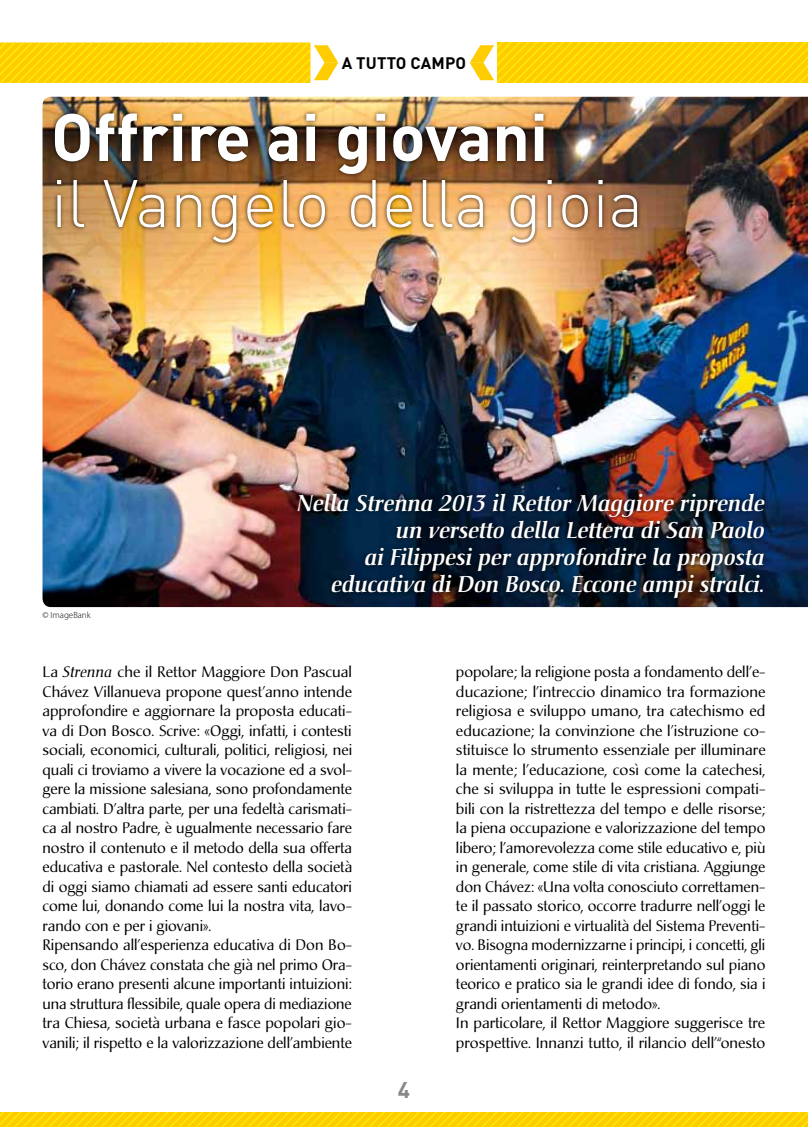
<style>
.page{position:relative;width:808px;height:1127px;background:#fff}
.page>*{position:absolute;margin:0;border:0;box-sizing:border-box;transform-origin:0 0}
.t1{font:300 66px "DIN Pro";color:#fff}
.t2{font:700 66px "DIN Pro";color:#fff}
.t3{font:italic 500 22.5px/27px "Christiana";color:#fff;text-align:right}
.t4{font:700 22.5px "DIN Pro";color:#87888a}
.t5{font:700 16.5px "DIN Pro";letter-spacing:.01em;color:#000}
.t6{font:15px/19.5px "Christiana";color:#000}
.t7{font:300 9px "Myriad Pro";color:#000}
.s1{font-style:italic}
</style>
<div class="page">
<img style="left:43px;top:97px;width:765px;height:510px">
<svg style="left:0;top:43px;width:338px;height:40px"></svg>
<svg style="left:470px;top:43px;width:338px;height:40px"></svg>
<div style="left:50px;top:109px;width:592px;height:138px;background:#000;opacity:.75"></div>
<div style="left:294px;top:490px;width:475px;height:113px;background:#000;opacity:.75"></div>
<svg style="left:0;top:1112px;width:808px;height:15px"></svg>
<p class="t5" style="left:342px;top:52px;width:126px">a tutto campo</p>
<h1 class="t2" style="left:51px;top:92px;width:499px">Offrire ai giovani</h1>
<h1 class="t1" style="left:51px;top:158px;width:594px">il Vangelo della gioia</h1>
<p class="t7" style="left:43px;top:610px;width:50px">© ImageBank</p>
<h2 class="t3" style="left:298px;top:490px;width:469px">Nella Strenna 2013 il Rettor Maggiore riprende un versetto della Lettera di San Paolo<br>ai Filippesi per approfondire la proposta educativa di Don Bosco. Eccone ampi stralci.</h2>
<p class="t6" style="left:43px;top:662px;width:311px">La <span class="s1">Strenna</span> che il Rettor Maggiore Don Pascual Chávez Villanueva propone quest’anno intende approfondire e aggiornare la proposta educati&shy;va di Don Bosco. Scrive: «Oggi, infatti, i contesti sociali, economici, culturali, politici, religiosi, nei quali ci troviamo a vivere la vocazione ed a svol&shy;gere la missione salesiana, sono profondamente cambiati. D’altra parte, per una fedeltà carismati&shy;ca al nostro Padre, è ugualmente necessario fare nostro il contenuto e il metodo della sua offerta educativa e pastorale. Nel contesto della società di oggi siamo chiamati ad essere santi educatori come lui, donando come lui la nostra vita, lavo&shy;rando con e per i giovani».<br>Ripensando all’esperienza educativa di Don Bo&shy;sco, don Chávez constata che già nel primo Ora&shy;torio erano presenti alcune importanti intuizioni: una struttura flessibile, quale opera di mediazione tra Chiesa, società urbana e fasce popolari gio&shy;vanili; il rispetto e la valorizzazione dell’ambiente</p>
<h2 class="t4" style="left:398px;top:1075px;width:14px">4</h2>
<p class="t6" style="left:456px;top:662px;width:311px">popolare; la religione posta a fondamento dell’e&shy;ducazione; l’intreccio dinamico tra formazione religiosa e sviluppo umano, tra catechismo ed educazione; la convinzione che l’istruzione co&shy;stituisce lo strumento essenziale per illuminare la mente; l’educazione, così come la catechesi, che si sviluppa in tutte le espressioni compati&shy;bili con la ristrettezza del tempo e delle risorse; la piena occupazione e valorizzazione del tempo libero; l’amorevolezza come stile educativo e, più in generale, come stile di vita cristiana. Aggiunge don Chávez: «Una volta conosciuto correttamen&shy;te il passato storico, occorre tradurre nell’oggi le grandi intuizioni e virtualità del Sistema Preventi&shy;vo. Bisogna modernizzarne i principi, i concetti, gli orientamenti originari, reinterpretando sul piano teorico e pratico sia le grandi idee di fondo, sia i grandi orientamenti di metodo».<br>In particolare, il Rettor Maggiore suggerisce tre prospettive. Innanzi tutto, il rilancio dell’“onesto</p>
</div>
